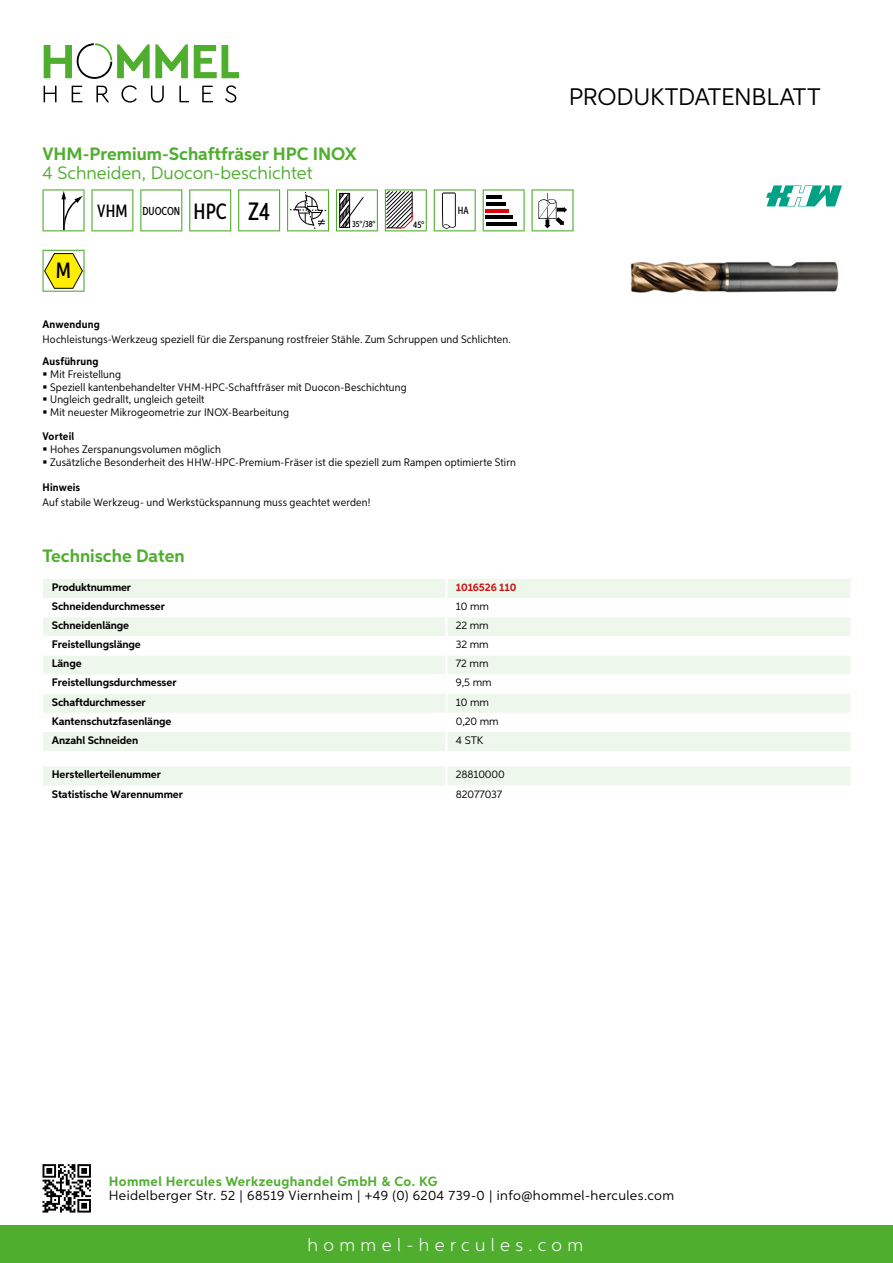
<style>
.page{position:relative;width:893px;height:1263px;background:#fff}
.page>*{position:absolute;margin:0;border:0;box-sizing:border-box;transform-origin:0 0}
.t1{font:24px "Aspira";letter-spacing:-.01em;color:#000}
.t2{font:500 22.2px "Aspira XX Nar";color:#000}
.t3{font:700 18px "Aspira";color:#50ae2f}
.t4{font:18px "Aspira";color:#50ae2f}
.t5{font:300 18px "Aspira";letter-spacing:.3em;color:#fff}
.t6{font:13.5px "Aspira";letter-spacing:.03em;color:#000}
.t7{font:700 13.5px "Aspira";letter-spacing:.03em;color:#50ae2f}
.t8{font:500 11.55px "Aspira XX Nar";color:#000}
.t9{font:10.95px/12.8px "Aspira Nar";letter-spacing:.015em;color:#000}
.t10{font:700 10.95px "Aspira";letter-spacing:-.01em;color:#000}
.t11{font:10.95px "Aspira";letter-spacing:-.01em;color:#000}
.t12{font:700 10.95px "Aspira Nar";letter-spacing:.02em;color:#000}
.t13{font:700 10.95px "Aspira";letter-spacing:-.01em;color:#cd1013}
.t14{font:500 10.35px "Aspira XX Nar";color:#000}
.t15{font:500 9.6px "Aspira XX Nar";color:#000}
.t16{font:500 8.85px "Aspira XX Nar";color:#000}
.s1{font-size:17.85px}
.s2{font-size:22.2px}
.s3{font-size:25.2px}
</style>
<div class="page">
<div style="left:0;top:1226px;width:893px;height:37px;background:#50ae2f"></div>
<svg style="left:43px;top:1164px;width:48px;height:48px"></svg>
<svg style="left:194px;top:45px;width:45px;height:33px"></svg>
<svg style="left:44px;top:43px;width:144px;height:36px"></svg>
<svg style="left:44px;top:86px;width:13px;height:16px"></svg>
<svg style="left:72px;top:86px;width:10px;height:16px"></svg>
<svg style="left:96px;top:86px;width:13px;height:16px"></svg>
<svg style="left:121px;top:85px;width:16px;height:18px"></svg>
<svg style="left:151px;top:86px;width:13px;height:17px"></svg>
<svg style="left:179px;top:86px;width:10px;height:16px"></svg>
<svg style="left:202px;top:86px;width:11px;height:16px"></svg>
<svg style="left:225px;top:85px;width:11px;height:18px"></svg>
<div style="left:43px;top:579px;width:807px;height:172px;background:#eef7eb"></div>
<svg style="left:43px;top:598px;width:807px;height:134px"></svg>
<hr style="left:445px;top:579px;width:3px;height:19px;background:#fff">
<hr style="left:445px;top:598px;width:3px;height:19px;background:#fff">
<hr style="left:445px;top:617px;width:3px;height:19px;background:#fff">
<hr style="left:445px;top:636px;width:3px;height:19px;background:#fff">
<hr style="left:445px;top:655px;width:3px;height:19px;background:#fff">
<hr style="left:445px;top:674px;width:3px;height:20px;background:#fff">
<hr style="left:445px;top:694px;width:3px;height:19px;background:#fff">
<hr style="left:445px;top:713px;width:3px;height:19px;background:#fff">
<hr style="left:445px;top:732px;width:3px;height:19px;background:#fff">
<div style="left:43px;top:767px;width:807px;height:18px;background:#eef7eb"></div>
<svg style="left:43px;top:189px;width:42px;height:42px"></svg>
<svg style="left:91px;top:189px;width:42px;height:42px"></svg>
<svg style="left:140px;top:189px;width:42px;height:42px"></svg>
<svg style="left:189px;top:189px;width:42px;height:42px"></svg>
<svg style="left:238px;top:189px;width:42px;height:42px"></svg>
<svg style="left:287px;top:189px;width:42px;height:42px"></svg>
<svg style="left:336px;top:189px;width:42px;height:42px"></svg>
<svg style="left:385px;top:189px;width:42px;height:42px"></svg>
<svg style="left:434px;top:189px;width:42px;height:42px"></svg>
<svg style="left:483px;top:189px;width:42px;height:42px"></svg>
<hr style="left:486px;top:196px;width:16px;height:3px;background:#000">
<hr style="left:486px;top:202px;width:20px;height:4px;background:#000">
<hr style="left:486px;top:209px;width:23px;height:3px;background:#e3000b">
<hr style="left:486px;top:216px;width:27px;height:3px;background:#000">
<hr style="left:486px;top:222px;width:30px;height:4px;background:#000">
<svg style="left:532px;top:189px;width:42px;height:42px"></svg>
<svg style="left:43px;top:250px;width:42px;height:42px"></svg>
<img style="left:630px;top:261px;width:209px;height:32px">
<svg style="left:766px;top:185px;width:76px;height:21px"></svg>
<h3 class="t3" style="left:43px;top:142px;width:316px">VHM-Premium-Schaftfräser HPC INOX</h3>
<h3 class="t4" style="left:43px;top:162px;width:271px">4 Schneiden, Duocon-beschichtet</h3>
<h2 class="t2" style="left:56px;top:257px;width:17px">M</h2>
<p class="t8" style="left:97px;top:204px;width:174px"><span class="s1">VHM</span> DUOCON <span class="s2">HPC</span> <span class="s3">Z4</span></p>
<p class="t16" style="left:352px;top:219px;width:25px">35°/38°</p>
<p class="t15" style="left:413px;top:219px;width:13px">45°</p>
<p class="t14" style="left:458px;top:204px;width:12px">HA</p>
<p class="t12" style="left:43px;top:317px;width:59px">Anwendung</p>
<p class="t9" style="left:43px;top:332px;width:470px">Hochleistungs-Werkzeug speziell für die Zerspanung rostfreier Stähle. Zum Schruppen und Schlichten.</p>
<p class="t12" style="left:43px;top:354px;width:58px">Ausführung</p>
<p class="t9" style="left:50px;top:367px;width:358px">Mit Freistellung<br>Speziell kantenbehandelter VHM-HPC-Schaftfräser mit Duocon-Beschichtung Ungleich gedrallt, ungleich geteilt<br>Mit neuester Mikrogeometrie zur INOX-Bearbeitung</p>
<p class="t12" style="left:43px;top:430px;width:33px">Vorteil</p>
<p class="t9" style="left:50px;top:443px;width:467px">Hohes Zerspanungsvolumen möglich<br>Zusätzliche Besonderheit des HHW-HPC-Premium-Fräser ist die speziell zum Rampen optimierte Stirn</p>
<p class="t12" style="left:43px;top:481px;width:39px">Hinweis</p>
<p class="t9" style="left:43px;top:496px;width:329px">Auf stabile Werkzeug- und Werkstückspannung muss geachtet werden!</p>
<h3 class="t3" style="left:43px;top:545px;width:144px">Technische Daten</h3>
<p class="t10" style="left:52px;top:580px;width:81px">Produktnummer</p>
<p class="t13" style="left:456px;top:580px;width:62px">1016526 110</p>
<p class="t10" style="left:52px;top:599px;width:115px">Schneidendurchmesser</p>
<p class="t11" style="left:456px;top:599px;width:35px">10 mm</p>
<p class="t10" style="left:52px;top:619px;width:79px">Schneidenlänge</p>
<p class="t11" style="left:456px;top:619px;width:34px">22 mm</p>
<p class="t10" style="left:52px;top:638px;width:90px">Freistellungslänge</p>
<p class="t11" style="left:456px;top:638px;width:34px">32 mm</p>
<p class="t10" style="left:52px;top:657px;width:31px">Länge</p>
<p class="t11" style="left:456px;top:657px;width:34px">72 mm</p>
<p class="t10" style="left:52px;top:676px;width:126px">Freistellungsdurchmesser</p>
<p class="t11" style="left:456px;top:676px;width:37px">9,5 mm</p>
<p class="t10" style="left:52px;top:695px;width:95px">Schaftdurchmesser</p>
<p class="t11" style="left:456px;top:695px;width:35px">10 mm</p>
<p class="t10" style="left:52px;top:714px;width:121px">Kantenschutzfasenlänge</p>
<p class="t11" style="left:456px;top:714px;width:44px">0,20 mm</p>
<p class="t10" style="left:52px;top:733px;width:88px">Anzahl Schneiden</p>
<p class="t11" style="left:456px;top:733px;width:23px">4 STK</p>
<p class="t10" style="left:52px;top:768px;width:111px">Herstellerteilenummer</p>
<p class="t11" style="left:456px;top:768px;width:50px">28810000</p>
<p class="t10" style="left:52px;top:787px;width:132px">Statistische Warennummer</p>
<p class="t11" style="left:456px;top:787px;width:48px">82077037</p>
<h1 class="t1" style="left:569px;top:82px;width:253px">Produktdatenblatt</h1>
<p class="t7" style="left:109px;top:1172px;width:330px">Hommel Hercules Werkzeughandel GmbH &amp; Co. KG</p>
<p class="t6" style="left:109px;top:1187px;width:567px">Heidelberger Str. 52 | 68519 Viernheim | +49 (0) 6204 739-0 | info@hommel-hercules.com</p>
<h3 class="t5" style="left:307px;top:1234px;width:277px">hommel-hercules.com</h3>
</div>
